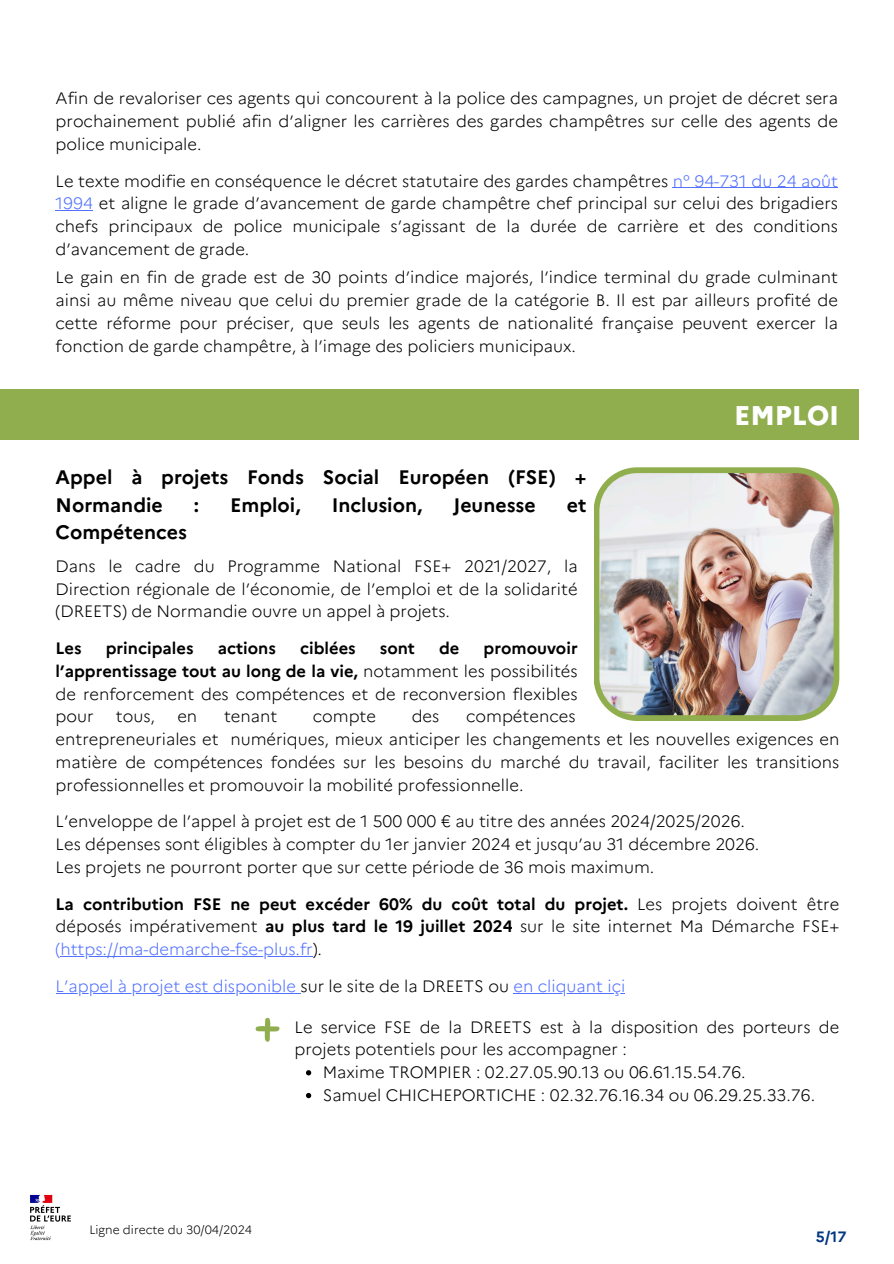
<style>
.page{position:relative;width:894px;height:1264px;background:#fff}
.page>*{position:absolute;margin:0;border:0;box-sizing:border-box;transform-origin:0 0}
.t1{font:800 27px "Marianne";color:#fefefe}
.t2{font:700 19.5px/27px "Marianne";color:#000}
.t3{font:300 16.5px/22.8px "Marianne";color:#000;text-align:justify}
.t4{font:700 16.5px/22.8px "Marianne";color:#000;text-align:justify}
.t5{font:300 16.5px "Marianne";color:#5271ff}
.t6{font:700 15px "Marianne";color:#033782}
.t7{font:300 12px "Marianne";color:#000}
.s1{color:#5271ff}
.s2{font-weight:700}
.s3{font-weight:300}
.s4{font-weight:300;color:#5271ff}
.s5{color:#000}
</style>
<div class="page">
<img style="left:30px;top:1194px;width:41px;height:47px">
<hr style="left:672px;top:187px;width:165px;height:1px;background:#5271ff">
<hr style="left:56px;top:210px;width:37px;height:1px;background:#5271ff">
<img style="left:594px;top:467px;width:245px;height:254px">
<hr style="left:60px;top:956px;width:252px;height:1px;background:#5271ff">
<hr style="left:56px;top:992px;width:244px;height:1px;background:#5271ff">
<hr style="left:513px;top:992px;width:112px;height:1px;background:#5271ff">
<div style="left:0;top:389px;width:858px;height:50px;background:#91ae4f"></div>
<svg style="left:255px;top:1017px;width:24px;height:24px"></svg>
<svg style="left:306px;top:1070px;width:5px;height:5px"></svg>
<svg style="left:306px;top:1092px;width:5px;height:6px"></svg>
<h1 class="t3" style="left:56px;top:87px;width:783px">Afin de revaloriser ces agents qui concourent à la police des campagnes, un projet de décret sera prochainement publié afin d’aligner les carrières des gardes champêtres sur celle des agents de police municipale.</h1>
<h2 class="t3" style="left:56px;top:169px;width:783px">Le texte modifie en conséquence le décret statutaire des gardes champêtres <span class="s1">n° 94-731 du 24 août 1994</span> et aligne le grade d’avancement de garde champêtre chef principal sur celui des brigadiers chefs principaux de police municipale s’agissant de la durée de carrière et des conditions d’avancement de grade.</h2>
<h4 class="t3" style="left:56px;top:266px;width:783px">Le gain en fin de grade est de 30 points d’indice majorés, l’indice terminal du grade culminant ainsi au même niveau que celui du premier grade de la catégorie B. Il est par ailleurs profité de cette réforme pour préciser, que seuls les agents de nationalité française peuvent exercer la fonction de garde champêtre, à l’image des policiers municipaux.</h4>
<p class="t2" style="left:56px;top:464px;width:532px">Appel à projets Fonds Social Européen (FSE) +<br>Normandie</p>
<p class="t2" style="left:194px;top:491px;width:7px">:</p>
<p class="t2" style="left:230px;top:491px;width:72px">Emploi,</p>
<p class="t2" style="left:331px;top:491px;width:92px">Inclusion,</p>
<p class="t2" style="left:453px;top:491px;width:84px">Jeunesse</p>
<p class="t2" style="left:566px;top:491px;width:21px">et</p>
<p class="t1" style="left:734px;top:394px;width:107px">EMPLOI</p>
<p class="t2" style="left:56px;top:518px;width:133px">Compétences</p>
<p class="t3" style="left:56px;top:554px;width:523px">Dans le cadre du Programme National FSE+ 2021/2027, la Direction régionale de l’économie, de l’emploi et de la solidarité (DREETS) de Normandie ouvre un appel à projets.</p>
<h4 class="t4" style="left:56px;top:636px;width:28px">Les</h4>
<h4 class="t4" style="left:106px;top:636px;width:89px">principales</h4>
<h4 class="t4" style="left:218px;top:636px;width:60px">actions</h4>
<h4 class="t4" style="left:300px;top:636px;width:57px">ciblées</h4>
<h4 class="t4" style="left:380px;top:636px;width:37px">sont</h4>
<h4 class="t4" style="left:439px;top:636px;width:22px">de</h4>
<h4 class="t3" style="left:56px;top:636px;width:523px;text-indent:428px"><span class="s2">promouvoir l’apprentissage tout au long de la vie,</span> notamment les possibilités de renforcement des compétences et de reconversion flexibles pour</h4>
<h4 class="t3" style="left:116px;top:705px;width:41px">tous,</h4>
<h4 class="t3" style="left:177px;top:705px;width:21px">en</h4>
<h4 class="t3" style="left:224px;top:705px;width:55px">tenant</h4>
<h4 class="t3" style="left:313px;top:705px;width:65px">compte</h4>
<h4 class="t3" style="left:411px;top:705px;width:29px">des</h4>
<h4 class="t3" style="left:466px;top:705px;width:111px">compétences</h4>
<h4 class="t3" style="left:56px;top:727px;width:785px">entrepreneuriales et numériques, mieux anticiper les changements et les nouvelles exigences en matière de compétences fondées sur les besoins du marché du travail, faciliter les transitions professionnelles et promouvoir la mobilité professionnelle.</h4>
<h4 class="t3" style="left:56px;top:810px;width:705px;text-align:left">L’enveloppe de l’appel à projet est de 1 500 000 € au titre des années 2024/2025/2026.<br>Les dépenses sont éligibles à compter du 1er janvier 2024 et jusqu’au 31 décembre 2026.<br>Les projets ne pourront porter que sur cette période de 36 mois maximum.</h4>
<p class="t4" style="left:56px;top:892px;width:785px">La contribution FSE ne peut excéder 60% du coût total du projet. <span class="s3">Les projets doivent être déposés impérativement</span> au plus tard le 19 juillet 2024 <span class="s3">sur le site internet Ma Démarche FSE+ </span><span class="s4">(https://ma-demarche-fse-plus.fr</span><span class="s3">).</span></p>
<h4 class="t5" style="left:56px;top:975px;width:571px">L’appel à projet est disponible <span class="s5">sur le site de la DREETS ou</span> en cliquant içi</h4>
<p class="t3" style="left:294px;top:1015px;width:546px">Le service FSE de la DREETS est à la disposition des porteurs de projets potentiels pour les accompagner :</p>
<p class="t3" style="left:322px;top:1060px;width:424px">Maxime TROMPIER : 02.27.05.90.13 ou 06.61.15.54.76.</p>
<h3 class="t3" style="left:322px;top:1083px;width:494px">Samuel CHICHEPORTICHE : 02.32.76.16.34 ou 06.29.25.33.76.</h3>
<h4 class="t7" style="left:89px;top:1222px;width:164px">Ligne directe du 30/04/2024</h4>
<p class="t6" style="left:815px;top:1227px;width:32px">5/17</p>
</div>
